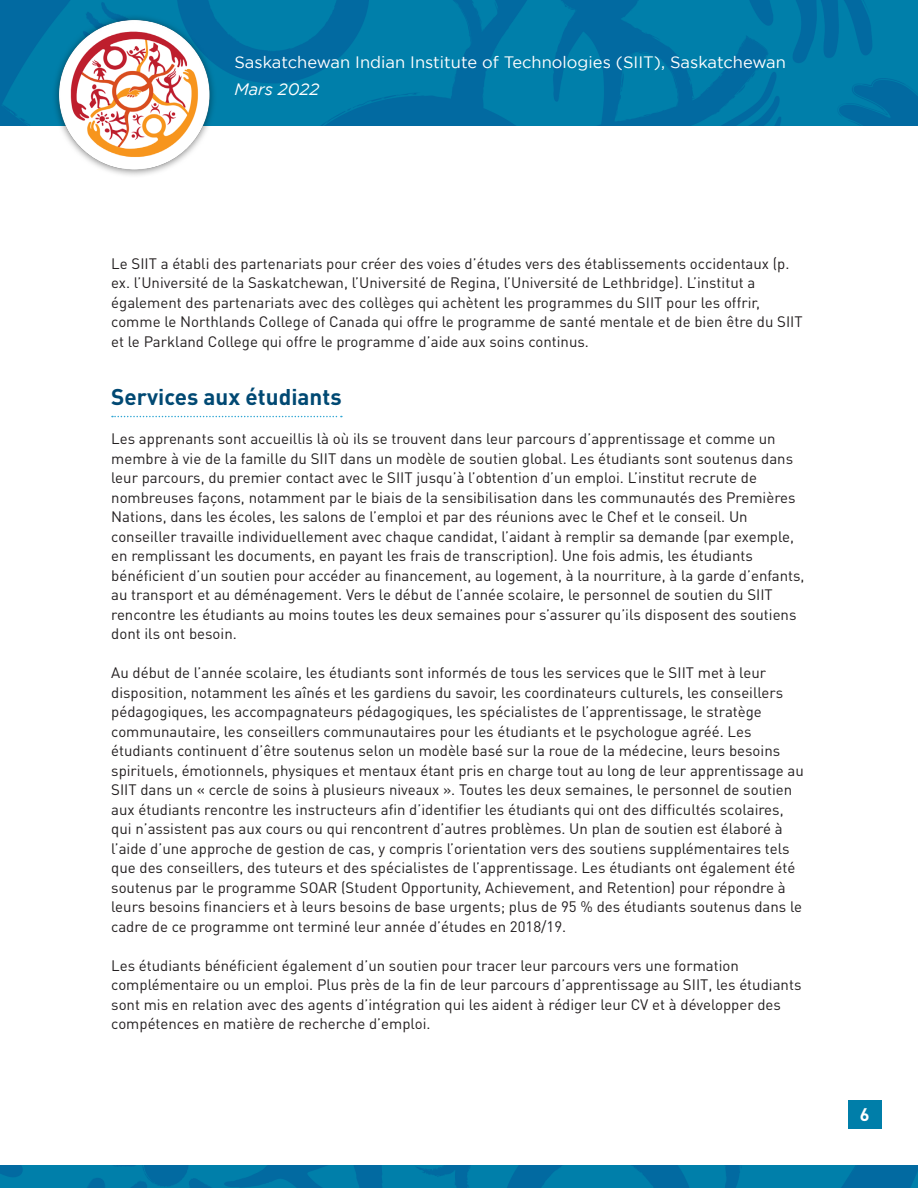
<style>
.page{position:relative;width:918px;height:1188px;background:#fff}
.page>*{position:absolute;margin:0;border:0;box-sizing:border-box;transform-origin:0 0}
.Headers{font:700 22.5px "DIN Pro";color:#014973}
.t1{font:700 18px "DIN Pro";color:#fff}
.t2{font:16.5px "Gotham";color:#fff}
.t3{font:italic 16.5px "Gotham";color:#fff}
.Body_Text{font:15px/19.5px "DIN Pro";color:#231f20}
</style>
<div class="page">
<img style="left:0;top:0;width:918px;height:126px">
<img style="left:0;top:1165px;width:918px;height:23px">
<div style="left:848px;top:1100px;width:33px;height:29px;background:#007ea9"></div>
<img style="left:53px;top:0;width:175px;height:176px">
<svg style="left:112px;top:416px;width:230px;height:1px"></svg>
<p class="t2" style="left:234px;top:53px;width:553px">Saskatchewan Indian Institute of Technologies (SIIT), Saskatchewan</p>
<p class="t3" style="left:234px;top:80px;width:86px">Mars 2022</p>
<p class="Body_Text" style="left:111px;top:253px;width:693px">Le SIIT a établi des partenariats pour créer des voies d’études vers des établissements occidentaux (p. ex. l’Université de la Saskatchewan, l’Université de Regina, l’Université de Lethbridge). L’institut a également des partenariats avec des collèges qui achètent les programmes du SIIT pour les offrir, comme le Northlands College of Canada qui offre le programme de santé mentale et de bien être du SIIT et le Parkland College qui offre le programme d’aide aux soins continus.</p>
<p class="Headers" style="left:111px;top:382px;width:232px">Services aux étudiants</p>
<p class="Body_Text" style="left:111px;top:428px;width:695px">Les apprenants sont accueillis là où ils se trouvent dans leur parcours d’apprentissage et comme un membre à vie de la famille du SIIT dans un modèle de soutien global. Les étudiants sont soutenus dans leur parcours, du premier contact avec le SIIT jusqu’à l’obtention d’un emploi. L’institut recrute de nombreuses façons, notamment par le biais de la sensibilisation dans les communautés des Premières Nations, dans les écoles, les salons de l’emploi et par des réunions avec le Chef et le conseil. Un conseiller travaille individuellement avec chaque candidat, l’aidant à remplir sa demande (par exemple, en remplissant les documents, en payant les frais de transcription). Une fois admis, les étudiants bénéficient d’un soutien pour accéder au financement, au logement, à la nourriture, à la garde d’enfants, au transport et au déménagement. Vers le début de l’année scolaire, le personnel de soutien du SIIT rencontre les étudiants au moins toutes les deux semaines pour s’assurer qu’ils disposent des soutiens dont ils ont besoin.</p>
<p class="Body_Text" style="left:111px;top:662px;width:694px">Au début de l’année scolaire, les étudiants sont informés de tous les services que le SIIT met à leur disposition, notamment les aînés et les gardiens du savoir, les coordinateurs culturels, les conseillers pédagogiques, les accompagnateurs pédagogiques, les spécialistes de l’apprentissage, le stratège communautaire, les conseillers communautaires pour les étudiants et le psychologue agréé. Les étudiants continuent d’être soutenus selon un modèle basé sur la roue de la médecine, leurs besoins spirituels, émotionnels, physiques et mentaux étant pris en charge tout au long de leur apprentissage au SIIT dans un « cercle de soins à plusieurs niveaux ». Toutes les deux semaines, le personnel de soutien aux étudiants rencontre les instructeurs afin d’identifier les étudiants qui ont des difficultés scolaires, qui n’assistent pas aux cours ou qui rencontrent d’autres problèmes. Un plan de soutien est élaboré à l’aide d’une approche de gestion de cas, y compris l’orientation vers des soutiens supplémentaires tels que des conseillers, des tuteurs et des spécialistes de l’apprentissage. Les étudiants ont également été soutenus par le programme SOAR (Student Opportunity, Achievement, and Retention) pour répondre à leurs besoins financiers et à leurs besoins de base urgents; plus de 95 % des étudiants soutenus dans le cadre de ce programme ont terminé leur année d’études en 2018/19.</p>
<p class="Body_Text" style="left:111px;top:955px;width:692px">Les étudiants bénéficient également d’un soutien pour tracer leur parcours vers une formation complémentaire ou un emploi. Plus près de la fin de leur parcours d’apprentissage au SIIT, les étudiants sont mis en relation avec des agents d’intégration qui les aident à rédiger leur CV et à développer des compétences en matière de recherche d’emploi.</p>
<p class="t1" style="left:860px;top:1103px;width:11px">6</p>
</div>
